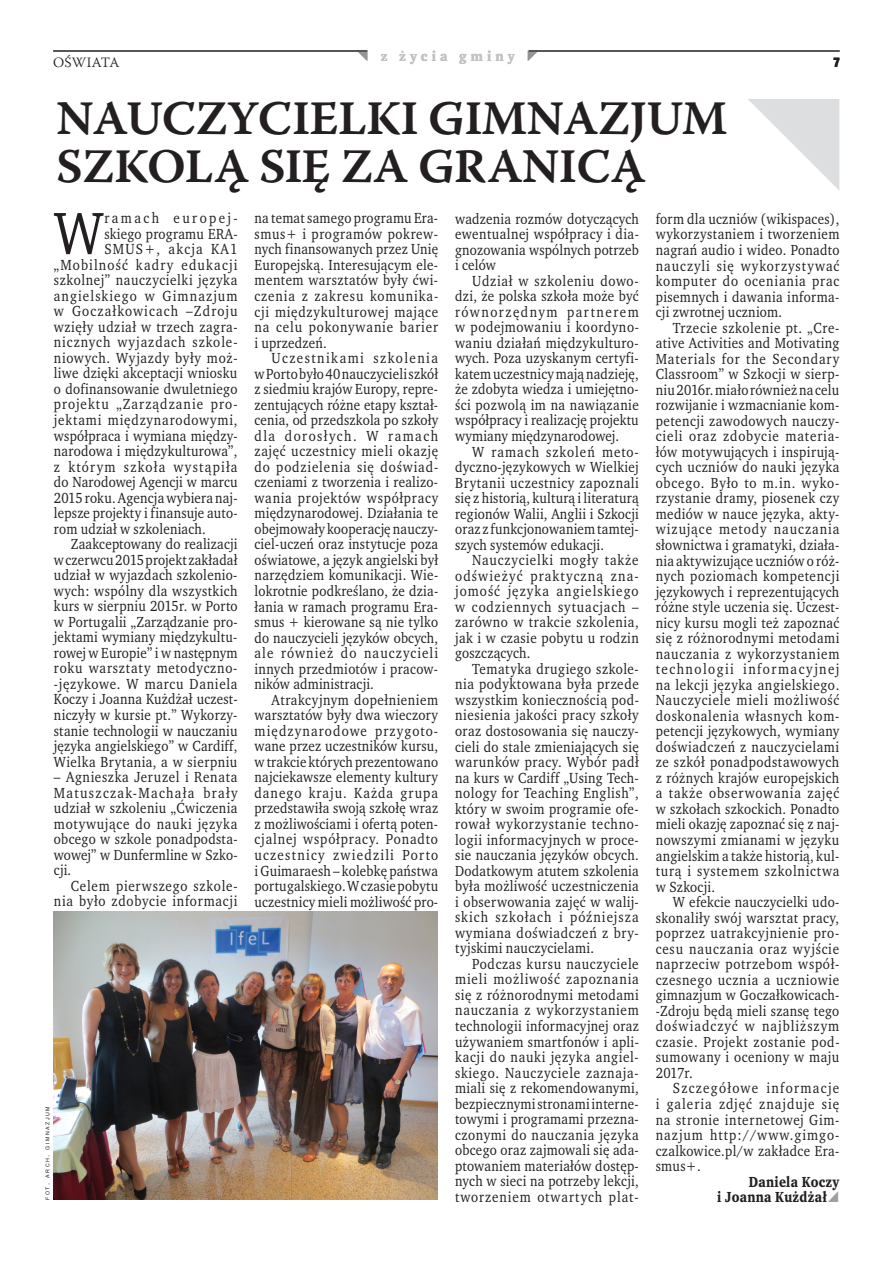
<style>
.page{position:relative;width:893px;height:1263px;background:#fff}
.page>*{position:absolute;margin:0;border:0;box-sizing:border-box;transform-origin:0 0}
.t1{font:61.2px "Wro Text";color:#231f20;scale:.93 1}
.t2{font:48px/48px "Warnock Pro Semibold Capt";letter-spacing:-.02em;color:#231f20}
.t3{font:15px/15.5px "Wro Text";letter-spacing:.025em;color:#231f20;text-align:justify;scale:.93 1}
.t4{font:15px/15.5px "Wro Text";letter-spacing:.055em;color:#231f20;text-align:right;scale:.93 1}
.t5{font:15px "Wro Text";letter-spacing:.08em;color:#231f20;scale:.93 1}
.t6{font:15px "Wro Text";letter-spacing:.045em;color:#231f20;scale:.93 1}
.t7{font:700 15px/15.6px "Wro Text";letter-spacing:.02em;color:#231f20;scale:.93 1}
.t8{font:15px "Wro Text";letter-spacing:.07em;color:#231f20;scale:.93 1}
.t9{font:15px "Wro Text";letter-spacing:.075em;color:#231f20;scale:.93 1}
.t10{font:15px "Wro Text";letter-spacing:.06em;color:#231f20;scale:.93 1}
.t11{font:15px "Wro Text";letter-spacing:.05em;color:#231f20;scale:.93 1}
.t12{font:15px "Wro Text";letter-spacing:.085em;color:#231f20;scale:.93 1}
.t13{font:15px "Wro Text";letter-spacing:.175em;color:#231f20;scale:.93 1}
.t14{font:15px "Wro Text";letter-spacing:.09em;color:#231f20;scale:.93 1}
.t15{font:700 14.25px "Wro Text";letter-spacing:.29em;color:#c1c2c4}
.t16{font:300 14.25px "Warnock Pro";letter-spacing:.015em;color:#231f20}
.t17{font:700 14.25px "Wro Head";color:#231f20}
.t18{font:5.25px "Arial";letter-spacing:.285em;color:#231f20}
.s1{font-size:7.5px}
</style>
<div class="page">
<hr style="left:53px;top:51px;width:314px;height:1px;background:#231f20">
<hr style="left:529px;top:51px;width:311px;height:1px;background:#231f20">
<img style="left:53px;top:912px;width:384px;height:288px">
<svg style="left:748px;top:99px;width:91px;height:91px"></svg>
<p class="t16" style="left:53px;top:53px;width:68px">OŚWIATA</p>
<p class="t15" style="left:381px;top:47px;width:135px">z życia gminy</p>
<p class="t17" style="left:833px;top:53px;width:8px">7</p>
<h2 class="t2" style="left:56px;top:94px;width:673px">NAUCZYCIELKI GIMNAZJUM<br>SZKOLĄ SIĘ ZA GRANICĄ</h2>
<h1 class="t1" style="left:54px;top:195px;width:55px">W</h1>
<p class="t13" style="left:104px;top:209px;width:145px">ramach europej-</p>
<p class="t3" style="left:104px;top:226px;width:145px">skiego programu ERA-</p>
<p class="t14" style="left:104px;top:240px;width:144px">SMUS+, akcja KA1</p>
<p class="t5" style="left:54px;top:255px;width:199px">„Mobilność kadry edukacji</p>
<p class="t6" style="left:54px;top:271px;width:199px">szkolnej” nauczycielki języka</p>
<p class="t5" style="left:54px;top:286px;width:199px">angielskiego w Gimnazjum</p>
<p class="t5" style="left:54px;top:302px;width:199px">w Goczałkowicach –Zdroju</p>
<p class="t3" style="left:54px;top:319px;width:199px">wzięły udział w trzech zagra-</p>
<p class="t8" style="left:54px;top:333px;width:199px">nicznych wyjazdach szkole-</p>
<p class="t11" style="left:54px;top:348px;width:199px">niowych. Wyjazdy były moż-</p>
<p class="t3" style="left:54px;top:366px;width:199px">liwe dzięki akceptacji wniosku</p>
<p class="t3" style="left:54px;top:381px;width:199px">o dofinansowanie dwuletniego</p>
<p class="t9" style="left:54px;top:395px;width:199px">projektu „Zarządzanie pro-</p>
<p class="t10" style="left:54px;top:410px;width:199px">jektami międzynarodowymi,</p>
<p class="t3" style="left:54px;top:428px;width:199px">współpraca i wymiana między-</p>
<p class="t3" style="left:54px;top:443px;width:199px">narodowa i międzykulturowa”,</p>
<p class="t12" style="left:54px;top:457px;width:199px">z którym szkoła wystąpiła</p>
<p class="t3" style="left:54px;top:474px;width:199px">do Narodowej Agencji w marcu</p>
<p class="t3" style="left:54px;top:490px;width:199px">2015 roku. Agencja wybiera naj-</p>
<p class="t3" style="left:54px;top:505px;width:199px">lepsze projekty i finansuje auto-</p>
<p class="t3" style="left:54px;top:521px;width:165px">rom udział w szkoleniach.</p>
<p class="t3" style="left:71px;top:536px;width:181px">Zaakceptowany do realizacji</p>
<p class="t3" style="left:54px;top:552px;width:199px">w czerwcu 2015 projekt zakładał</p>
<p class="t3" style="left:54px;top:567px;width:199px">udział w wyjazdach szkolenio-</p>
<p class="t3" style="left:54px;top:583px;width:199px">wych: wspólny dla wszystkich</p>
<p class="t3" style="left:54px;top:598px;width:199px">kurs w sierpniu 2015r. w Porto</p>
<p class="t3" style="left:54px;top:614px;width:199px">w Portugalii „Zarządzanie pro-</p>
<p class="t3" style="left:54px;top:629px;width:199px">jektami wymiany międzykultu-</p>
<p class="t3" style="left:54px;top:645px;width:199px">rowej w Europie” i w następnym</p>
<p class="t4" style="left:54px;top:660px;width:199px">roku warsztaty metodyczno-</p>
<p class="t4" style="left:54px;top:676px;width:199px">-językowe. W marcu Daniela</p>
<p class="t3" style="left:54px;top:692px;width:199px">Koczy i Joanna Kużdżał uczest-</p>
<p class="t3" style="left:54px;top:707px;width:199px">niczyły w kursie pt.” Wykorzy-</p>
<p class="t3" style="left:54px;top:723px;width:199px">stanie technologii w nauczaniu</p>
<p class="t3" style="left:54px;top:738px;width:199px">języka angielskiego” w Cardiff,</p>
<p class="t3" style="left:54px;top:754px;width:199px">Wielka Brytania, a w sierpniu</p>
<p class="t3" style="left:54px;top:769px;width:199px">– Agnieszka Jeruzel i Renata Matuszczak-Machała brały udział w szkoleniu „Ćwiczenia motywujące do nauki języka obcego w szkole ponadpodsta&shy;wowej” w Dunfermline w Szko&shy;cji.</p>
<p class="t4" style="left:54px;top:878px;width:199px">Celem pierwszego szkole&shy;nia było zdobycie informacji</p>
<p class="t18" style="left:44px;top:1200px;width:95px;rotate:-90deg">fot<span class="s1">.</span> arch<span class="s1">.</span> gimnazJum</p>
<p class="t3" style="left:255px;top:211px;width:199px">na temat samego programu Era&shy;smus+ i programów pokrew&shy;nych finansowanych przez Unię Europejską. Interesującym ele&shy;mentem warsztatów były ćwi&shy;czenia z zakresu komunika&shy;cji międzykulturowej mające na celu pokonywanie barier i uprzedzeń.</p>
<p class="t3" style="left:255px;top:350px;width:199px;text-indent:17px">Uczestnikami szkolenia w Porto było 40 nauczycieli szkół z siedmiu krajów Europy, repre&shy;zentujących różne etapy kształ&shy;cenia, od przedszkola po szkoły dla dorosłych. W ramach zajęć uczestnicy mieli okazję do podzielenia się doświad&shy;czeniami z tworzenia i realizo&shy;wania projektów współpracy międzynarodowej. Działania te obejmowały kooperację nauczy&shy;ciel-uczeń oraz instytucje poza oświatowe, a język angielski był narzędziem komunikacji. Wie&shy;lokrotnie podkreślano, że dzia&shy;łania w ramach programu Era&shy;smus + kierowane są nie tylko do nauczycieli języków obcych, ale również do nauczycieli innych przedmiotów i pracow&shy;ników administracji.</p>
<p class="t3" style="left:255px;top:692px;width:199px;text-indent:17px">Atrakcyjnym dopełnieniem warsztatów były dwa wieczory międzynarodowe przygoto&shy;wane przez uczestników kursu, w trakcie których prezentowano najciekawsze elementy kultury danego kraju. Każda grupa przedstawiła swoją szkołę wraz z możliwościami i ofertą poten&shy;cjalnej współpracy. Ponadto uczestnicy zwiedzili Porto i Guimaraesh – kolebkę państwa portugalskiego. W czasie pobytu uczestnicy mieli możliwość pro-</p>
<p class="t3" style="left:455px;top:211px;width:199px">wadzenia rozmów dotyczących ewentualnej współpracy i dia&shy;gnozowania wspólnych potrzeb i celów</p>
<p class="t3" style="left:455px;top:273px;width:199px;text-indent:17px">Udział w szkoleniu dowo&shy;dzi, że polska szkoła może być równorzędnym partnerem w podejmowaniu i koordyno&shy;waniu działań międzykulturo&shy;wych. Poza uzyskanym certyfi&shy;katem uczestnicy mają nadzieję, że zdobyta wiedza i umiejętno&shy;ści pozwolą im na nawiązanie współpracy i realizację projektu wymiany międzynarodowej.</p>
<p class="t3" style="left:455px;top:444px;width:199px;text-indent:17px">W ramach szkoleń meto&shy;dyczno-językowych w Wielkiej Brytanii uczestnicy zapoznali się z historią, kulturą i literaturą regionów Walii, Anglii i Szkocji oraz z funkcjonowaniem tamtej&shy;szych systemów edukacji.</p>
<p class="t3" style="left:455px;top:552px;width:199px;text-indent:17px">Nauczycielki mogły także odświeżyć praktyczną zna&shy;jomość języka angielskiego w codziennych sytuacjach – zarówno w trakcie szkolenia, jak i w czasie pobytu u rodzin goszczących.</p>
<p class="t3" style="left:455px;top:661px;width:199px;text-indent:17px">Tematyka drugiego szkole&shy;nia podyktowana była przede wszystkim koniecznością pod&shy;niesienia jakości pracy szkoły oraz dostosowania się nauczy&shy;cieli do stale zmieniających się warunków pracy. Wybór padł na kurs w Cardiff „Using Tech&shy;nology for Teaching English”, który w swoim programie ofe&shy;rował wykorzystanie techno&shy;logii informacyjnych w proce&shy;sie nauczania języków obcych.<br>Dodatkowym atutem szkolenia była możliwość uczestniczenia i obserwowania zajęć w walij&shy;skich szkołach i późniejsza wymiana doświadczeń z bry&shy;tyjskimi nauczycielami.</p>
<p class="t3" style="left:455px;top:956px;width:199px;text-indent:17px">Podczas kursu nauczyciele mieli możliwość zapoznania się z różnorodnymi metodami nauczania z wykorzystaniem technologii informacyjnej oraz używaniem smartfonów i apli&shy;kacji do nauki języka angiel&shy;skiego. Nauczyciele zaznaja&shy;miali się z rekomendowanymi, bezpiecznymi stronami interne&shy;towymi i programami przezna&shy;czonymi do nauczania języka obcego oraz zajmowali się ada&shy;ptowaniem materiałów dostęp&shy;nych w sieci na potrzeby lekcji, tworzeniem otwartych plat-</p>
<p class="t3" style="left:656px;top:211px;width:199px">form dla uczniów (wikispaces), wykorzystaniem i tworzeniem nagrań audio i wideo. Ponadto nauczyli się wykorzystywać komputer do oceniania prac pisemnych i dawania informa&shy;cji zwrotnej uczniom.</p>
<p class="t3" style="left:656px;top:320px;width:199px;text-indent:17px">Trzecie szkolenie pt. „Cre&shy;ative Activities and Motivating Materials for the Secondary Classroom” w Szkocji w sierp&shy;niu 2016r. miało również na celu rozwijanie i wzmacnianie kom&shy;petencji zawodowych nauczy&shy;cieli oraz zdobycie materia&shy;łów motywujących i inspirują&shy;cych uczniów do nauki języka obcego. Było to m.in. wyko&shy;rzystanie dramy, piosenek czy mediów w nauce języka, akty&shy;wizujące metody nauczania słownictwa i gramatyki, działa&shy;nia aktywizujące uczniów o róż&shy;nych poziomach kompetencji językowych i reprezentujących różne style uczenia się. Uczest&shy;nicy kursu mogli też zapoznać się z różnorodnymi metodami nauczania z wykorzystaniem technologii informacyjnej na lekcji języka angielskiego.<br>Nauczyciele mieli możliwość doskonalenia własnych kom&shy;petencji językowych, wymiany doświadczeń z nauczycielami ze szkół ponadpodstawowych z różnych krajów europejskich a także obserwowania zajęć w szkołach szkockich. Ponadto mieli okazję zapoznać się z naj&shy;nowszymi zmianami w języku angielskim a także historią, kul&shy;turą i systemem szkolnictwa w Szkocji.</p>
<p class="t3" style="left:656px;top:894px;width:199px;text-indent:17px">W efekcie nauczycielki udo&shy;skonaliły swój warsztat pracy, poprzez uatrakcyjnienie pro&shy;cesu nauczania oraz wyjście naprzeciw potrzebom współ&shy;czesnego ucznia a uczniowie gimnazjum w Goczałkowicach--Zdroju będą mieli szansę tego doświadczyć w najbliższym czasie. Projekt zostanie pod&shy;sumowany i oceniony w maju 2017r.</p>
<p class="t3" style="left:656px;top:1080px;width:199px;text-indent:17px">Szczegółowe informacje i galeria zdjęć znajduje się na stronie internetowej Gim&shy;nazjum http://www.gimgo&shy;czalkowice.pl/w zakładce Era&shy;smus+.</p>
<p class="t7" style="left:717px;top:1174px;width:133px;text-indent:32px">Daniela Koczy i Joanna Kużdżał</p>
</div>
